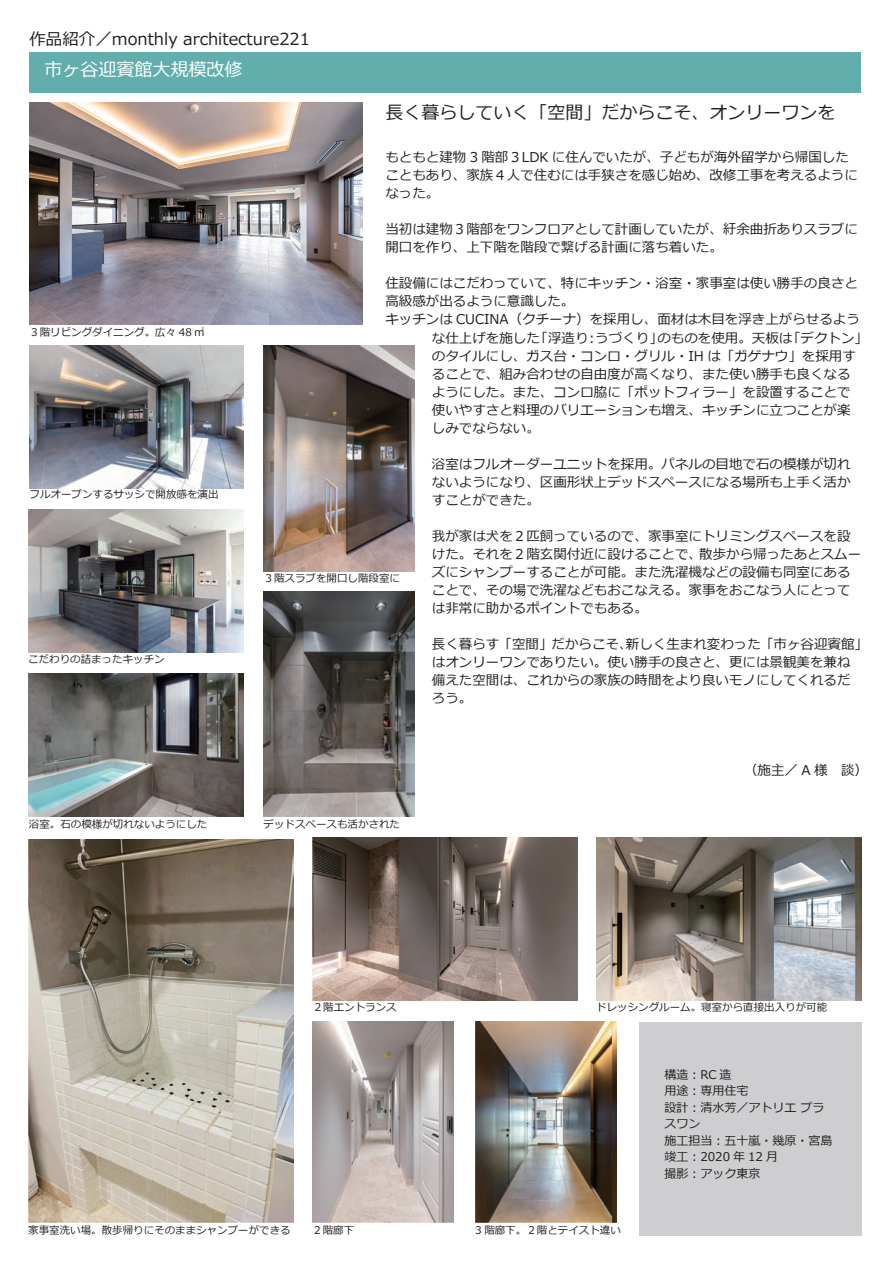
<style>
.page{position:relative;width:893px;height:1263px;background:#fff}
.page>*{position:absolute;margin:0;border:0;box-sizing:border-box;transform-origin:0 0}
.t1{font:18px "Meiryo";color:#231f20}
.t2{font:18px "Meiryo";color:#fff}
.t3{font:16.5px "Meiryo";color:#231f20}
.t4{font:13.5px/18px "Meiryo";color:#231f20}
.t5{font:12px/16.5px "Meiryo";color:#231f20}
.t6{font:10.5px "Meiryo";color:#231f20}
</style>
<div class="page">
<div style="left:639px;top:1022px;width:222px;height:214px;background:#ceced1"></div>
<div style="left:30px;top:52px;width:831px;height:41px;background:#61aead"></div>
<img style="left:312px;top:838px;width:266px;height:163px">
<img style="left:312px;top:1022px;width:142px;height:200px">
<img style="left:475px;top:1022px;width:142px;height:200px">
<img style="left:264px;top:346px;width:150px;height:225px">
<img style="left:28px;top:509px;width:215px;height:143px">
<img style="left:30px;top:103px;width:333px;height:222px">
<img style="left:29px;top:346px;width:214px;height:142px">
<img style="left:596px;top:838px;width:265px;height:163px">
<img style="left:28px;top:673px;width:215px;height:144px">
<img style="left:264px;top:591px;width:150px;height:226px">
<img style="left:28px;top:839px;width:265px;height:384px">
<p class="t3" style="left:29px;top:28px;width:282px">作品紹介／monthly architecture221</p>
<h1 class="t2" style="left:45px;top:57px;width:199px">市ヶ谷迎賓館大規模改修</h1>
<h1 class="t1" style="left:385px;top:99px;width:451px">長く暮らしていく「空間」だからこそ、オンリーワンを</h1>
<p class="t6" style="left:29px;top:325px;width:177px">３階リビングダイニング。広々 48 ㎡</p>
<p class="t6" style="left:30px;top:487px;width:191px">フルオープンするサッシで開放感を演出</p>
<p class="t6" style="left:28px;top:652px;width:138px">こだわりの詰まったキッチン</p>
<p class="t4" style="left:385px;top:149px;width:474px">もともと建物 3 階部３LDK に住んでいたが、子どもが海外留学から帰国したこともあり、家族４人で住むには手狭さを感じ始め、改修工事を考えるようになった。</p>
<p class="t4" style="left:385px;top:221px;width:474px">当初は建物３階部をワンフロアとして計画していたが、紆余曲折ありスラブに開口を作り、上下階を階段で繋げる計画に落ち着いた。</p>
<p class="t4" style="left:385px;top:275px;width:476px">住設備にはこだわっていて、特にキッチン・浴室・家事室は使い勝手の良さと高級感が出るように意識した。<br>キッチンは CUCINA（クチーナ）を採用し、面材は木目を浮き上がらせるよう</p>
<p class="t6" style="left:264px;top:571px;width:138px">３階スラブを開口し階段室に</p>
<p class="t4" style="left:432px;top:330px;width:438px">な仕上げを施した「浮造り︓うづくり」のものを使用。天板は「デクトン」のタイルにし、ガス台・コンロ・グリル・IH は「ガゲナウ」を採用することで、組み合わせの自由度が高くなり、また使い勝手も良くなる<br>ようにした。また、コンロ脇に「ポットフィラー」を設置することで<br>使いやすさと料理のバリエーションも増え、キッチンに立つことが楽<br>しみでならない。</p>
<p class="t4" style="left:432px;top:456px;width:420px;text-align:justify">浴室はフルオーダーユニットを採用。パネルの目地で石の模様が切れないようになり、区画形状上デッドスペースになる場所も上手く活かすことができた。</p>
<p class="t4" style="left:432px;top:528px;width:431px">我が家は犬を２匹飼っているので、家事室にトリミングスペースを設けた。それを２階玄関付近に設けることで、散歩から帰ったあとスムーズにシャンプーすることが可能。また洗濯機などの設備も同室にあることで、その場で洗濯などもおこなえる。家事をおこなう人にとっては非常に助かるポイントでもある。</p>
<p class="t4" style="left:432px;top:636px;width:438px">長く暮らす「空間」だからこそ、新しく生まれ変わった「市ヶ谷迎賓館」はオンリーワンでありたい。使い勝手の良さと、更には景観美を兼ね<br>備えた空間は、これからの家族の時間をより良いモノにしてくれるだ<br>ろう。</p>
<p class="t4" style="left:744px;top:762px;width:125px">（施主／ A 様　談）</p>
<p class="t6" style="left:29px;top:817px;width:180px">浴室。石の模様が切れないようにした</p>
<p class="t6" style="left:264px;top:817px;width:138px">デッドスペースも活かされた</p>
<p class="t6" style="left:313px;top:1000px;width:85px">２階エントランス</p>
<p class="t6" style="left:596px;top:1000px;width:233px">ドレッシングルーム。寝室から直接出入りが可能</p>
<p class="t6" style="left:28px;top:1222px;width:264px">家事室洗い場。散歩帰りにそのままシャンプーができる</p>
<p class="t6" style="left:312px;top:1222px;width:43px">２階廊下</p>
<p class="t6" style="left:475px;top:1222px;width:147px">3 階廊下。２階とテイスト違い</p>
<p class="t5" style="left:664px;top:1067px;width:169px">構造︓RC 造<br>用途︓専用住宅<br>設計︓清水芳／アトリエ プラスワン<br>施工担当︓五十嵐・幾原・宮島竣工︓2020 年 12 月<br>撮影︓アック東京</p>
</div>
